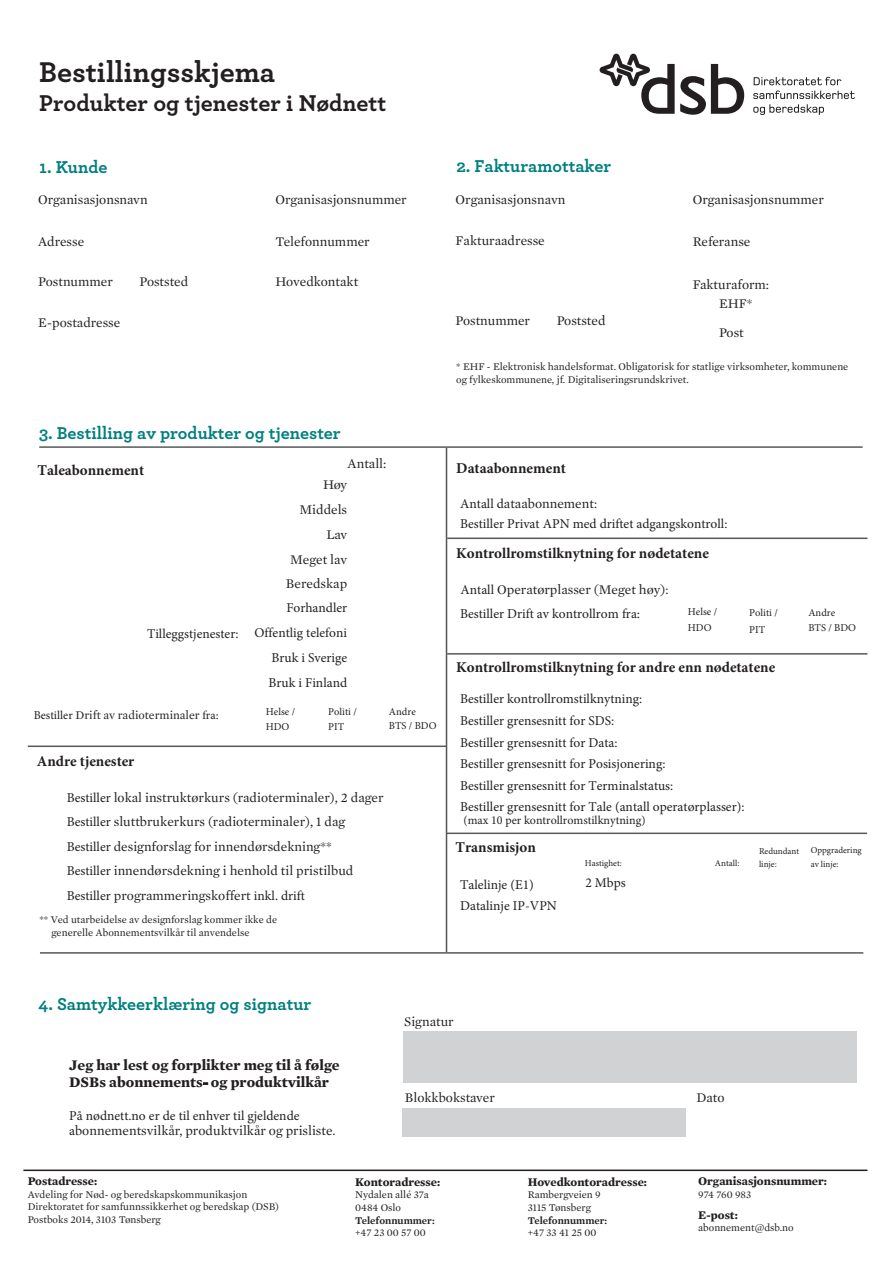
<style>
.page{position:relative;width:893px;height:1263px;background:#fff}
.page>*{position:absolute;margin:0;border:0;box-sizing:border-box;transform-origin:0 0}
.t1{font:700 30px "Archer";color:#231f20}
.t2{font:700 24px "Archer";color:#231f20}
.t3{font:700 18px "Archer";color:#008080}
.t4{font:700 15px "Minion Pro";color:#231f20}
.t5{font:700 15px/17.2px "Mercury Text G1";color:#231f20}
.t6{font:13.5px/24.5px "Mercury Text G1";color:#231f20}
.t7{font:13.5px/21.6px "Minion Pro";color:#231f20}
.t8{font:700 12px "Mercury Text G1";color:#231f20}
.t9{font:12px "Mercury Text G1";color:#231f20}
.t10{font:12px "Minion Pro";color:#231f20}
.t11{font:10.5px/12.6px "Mercury Text G1";color:#231f20}
.t12{font:10.5px/14.4px "Minion Pro";color:#231f20}
.t13{font:600 10.5px "Mercury Text G1";color:#231f20}
.t14{font:9px/14.2px "Minion Pro";color:#231f20}
.s1{font-family:"Minion Pro"}
.s2{font-family:"Mercury Text G1"}
</style>
<div class="page">
<svg style="left:600px;top:54px;width:144px;height:61px"></svg>
<svg style="left:753px;top:77px;width:102px;height:38px"></svg>
<hr style="left:446px;top:448px;width:1px;height:504px;background:#57585a">
<hr style="left:447px;top:653px;width:420px;height:2px;background:#57585a">
<hr style="left:28px;top:745px;width:418px;height:2px;background:#57585a">
<div style="left:403px;top:1031px;width:453px;height:52px;background:#d1d2d4"></div>
<div style="left:403px;top:1108px;width:283px;height:28px;background:#d1d2d4"></div>
<hr style="left:23px;top:1169px;width:844px;height:2px;background:#231f20">
<hr style="left:447px;top:832px;width:420px;height:2px;background:#57585a">
<hr style="left:447px;top:538px;width:420px;height:1px;background:#57585a">
<hr style="left:39px;top:446px;width:824px;height:2px;background:#57585a">
<hr style="left:40px;top:952px;width:823px;height:2px;background:#57585a">
<h1 class="t1" style="left:39px;top:48px;width:237px">Bestillingsskjema</h1>
<h2 class="t2" style="left:39px;top:84px;width:348px">Produkter og tjenester i Nødnett</h2>
<h3 class="t3" style="left:39px;top:152px;width:70px">1. Kunde</h3>
<p class="t6" style="left:38px;top:187px;width:111px">Organisasjonsnavn</p>
<p class="t6" style="left:38px;top:228px;width:48px">Adresse</p>
<p class="t6" style="left:38px;top:269px;width:76px">Postnummer</p>
<p class="t6" style="left:38px;top:310px;width:84px">E-postadresse</p>
<p class="t6" style="left:139px;top:269px;width:50px">Poststed</p>
<h3 class="t3" style="left:456px;top:152px;width:156px">2. Fakturamottaker</h3>
<p class="t6" style="left:456px;top:186px;width:111px">Organisasjonsnavn</p>
<p class="t6" style="left:456px;top:228px;width:91px">Fakturaadresse</p>
<p class="t6" style="left:276px;top:187px;width:133px">Organisasjonsnummer</p>
<p class="t6" style="left:693px;top:187px;width:133px">Organisasjonsnummer</p>
<p class="t6" style="left:276px;top:228px;width:96px">Telefonnummer</p>
<p class="t6" style="left:693px;top:228px;width:59px">Referanse</p>
<p class="t6" style="left:276px;top:269px;width:84px">Hovedkontakt</p>
<p class="t6" style="left:693px;top:271px;width:78px">Fakturaform:</p>
<p class="t6" style="left:455px;top:308px;width:76px">Postnummer</p>
<p class="t6" style="left:557px;top:308px;width:50px">Poststed</p>
<p class="t6" style="left:719px;top:288px;width:35px;line-height:29.5px">EHF*<br>Post</p>
<p class="t11" style="left:456px;top:360px;width:394px">* EHF - Elektronisk handelsformat. Obligatorisk for statlige virksomheter, kommunene og fylkeskommunene, jf. Digitaliseringsrundskrivet.</p>
<h3 class="t3" style="left:39px;top:419px;width:303px">3. Bestilling av produkter og tjenester</h3>
<p class="t4" style="left:38px;top:460px;width:108px">Taleabonnement</p>
<p class="t7" style="left:147px;top:623px;width:93px">Tilleggstjenester:</p>
<p class="t9" style="left:34px;top:706px;width:186px"><span class="s1">Bestiller</span> Drift av radioterminaler <span class="s1">fra</span>:</p>
<p class="t4" style="left:37px;top:750px;width:99px">Andre tjenester</p>
<p class="t6" style="left:348px;top:451px;width:40px">Antall:</p>
<p class="t6" style="left:286px;top:471px;width:63px;line-height:24.9px;text-align:right">Høy<br>Middels<br>Lav<br>Meget lav<br>Beredskap</p>
<p class="t7" style="left:255px;top:596px;width:94px;line-height:24.2px;text-align:right">Forhandler<br>Offentlig telefoni</p>
<p class="t7" style="left:269px;top:645px;width:80px;line-height:24.9px">Bruk i Sverige<br>Bruk i Finland</p>
<p class="t12" style="left:266px;top:705px;width:31px">Helse /<br>HDO</p>
<p class="t12" style="left:328px;top:705px;width:30px">Politi /<br>PIT</p>
<p class="t12" style="left:389px;top:704px;width:49px">Andre<br>BTS / BDO</p>
<p class="t6" style="left:67px;top:784px;width:318px"><span class="s1">Bestiller</span> lokal instruktørkurs (radioterminaler), 2 dager <span class="s1">Bestiller</span> sluttbrukerkurs (radioterminaler), 1 dag <span class="s1">Bestiller</span> designforslag for innendørsdekning**<br><span class="s1">Bestiller</span> innendørsdekning i henhold til pristilbud <span class="s1">Bestiller</span> programmeringskoffert <span class="s1">inkl. drift</span></p>
<p class="t11" style="left:51px;top:913px;width:227px;text-indent:-12px">** Ved utarbeidelse av designforslag kommer ikke de generelle <span class="s1">A</span>bonnementsvilkår til anvendelse</p>
<p class="t4" style="left:456px;top:458px;width:111px">Dataabonnement</p>
<p class="t6" style="left:460px;top:491px;width:138px"><span class="s1">Antall d</span>ataabonnement<span class="s1">:</span></p>
<p class="t7" style="left:460px;top:513px;width:269px">Bestiller Privat APN med driftet adgangskontroll:</p>
<p class="t4" style="left:456px;top:542px;width:254px">Kontrollromstilknytning for nødetatene</p>
<p class="t6" style="left:460px;top:576px;width:209px"><span class="s1">Antall</span> Operatørplasser (Meget høy)<span class="s1">:</span></p>
<p class="t7" style="left:460px;top:603px;width:181px">Bestiller Drift av kontrollrom fra<span class="s2">:</span></p>
<p class="t12" style="left:688px;top:604px;width:31px;line-height:16px">Helse /<br>HDO</p>
<p class="t12" style="left:749px;top:605px;width:30px;line-height:16px">Politi /<br>PIT</p>
<p class="t4" style="left:456px;top:657px;width:321px">Kontrollromstilknytning for andre enn nødetatene</p>
<p class="t7" style="left:460px;top:688px;width:286px">Bestiller kontrollromstilknytning:<br>Bestiller grensesnitt for SDS:<br>Bestiller grensesnitt for Data:<br>Bestiller grensesnitt for Posisjonering:<br>Bestiller grensesnitt for Terminalstatus:<br>Bestiller grensesnitt for Tale (antall operatørplasser):</p>
<p class="t10" style="left:464px;top:812px;width:183px">(max 10 per kontrollromstilknytning)</p>
<p class="t12" style="left:808px;top:606px;width:49px">Andre<br>BTS / BDO</p>
<p class="t4" style="left:455px;top:837px;width:82px">Transmisjon</p>
<p class="t7" style="left:460px;top:875px;width:98px;line-height:20.4px">Talelinje (E1)<br>Datalinje IP-VPN</p>
<p class="t14" style="left:585px;top:856px;width:38px">Hastighet:</p>
<p class="t14" style="left:715px;top:856px;width:26px">Antall:</p>
<p class="t7" style="left:585px;top:872px;width:42px">2 Mbps</p>
<p class="t14" style="left:759px;top:843px;width:42px">Redundant</p>
<p class="t14" style="left:811px;top:843px;width:53px">Oppgradering av linje:</p>
<p class="t14" style="left:759px;top:857px;width:19px">linje:</p>
<h3 class="t3" style="left:38px;top:990px;width:275px">4. Samtykkeerklæring og signatur</h3>
<p class="t5" style="left:69px;top:1056px;width:272px">Jeg har lest og forplikter meg til å følge<br>DSBs abonnements- og produktvilkår</p>
<p class="t7" style="left:69px;top:1105px;width:232px">På nødnett.no er de til enhver til gjeldende</p>
<p class="t6" style="left:69px;top:1118px;width:268px"><span class="s1">a</span>bonnementsvilkår, produktvilkår og prisliste<span class="s1">.</span></p>
<p class="t8" style="left:28px;top:1172px;width:71px">Postadresse:</p>
<p class="t11" style="left:28px;top:1187px;width:253px">Avdeling for Nød- og beredskapskommunikasjon<br>Direktoratet for samfunnssikkerhet og beredskap (DSB)<br>Postboks 2014, 3103 Tønsberg</p>
<p class="t6" style="left:404px;top:1008px;width:51px">Signatur</p>
<p class="t6" style="left:405px;top:1085px;width:91px">Blokkbokstaver</p>
<p class="t6" style="left:697px;top:1085px;width:29px">Dato</p>
<p class="t8" style="left:355px;top:1173px;width:87px">Kontoradresse:</p>
<p class="t11" style="left:355px;top:1188px;width:75px">Nydalen allé 37a<br>0484 Oslo</p>
<p class="t13" style="left:355px;top:1212px;width:81px">Telefonnummer:</p>
<p class="t11" style="left:355px;top:1226px;width:72px">+47 23 00 57 00</p>
<p class="t8" style="left:528px;top:1173px;width:121px">Hovedkontoradresse:</p>
<p class="t11" style="left:528px;top:1188px;width:74px">Rambergveien 9<br>3115 Tønsberg</p>
<p class="t13" style="left:528px;top:1212px;width:81px">Telefonnummer:</p>
<p class="t11" style="left:528px;top:1226px;width:70px">+47 33 41 25 00</p>
<p class="t8" style="left:698px;top:1172px;width:130px">Organisasjonsnummer:</p>
<p class="t11" style="left:698px;top:1187px;width:55px">974 760 983</p>
<p class="t8" style="left:698px;top:1206px;width:41px">E-post:</p>
<p class="t11" style="left:698px;top:1221px;width:97px">abonnement@dsb.no</p>
</div>
